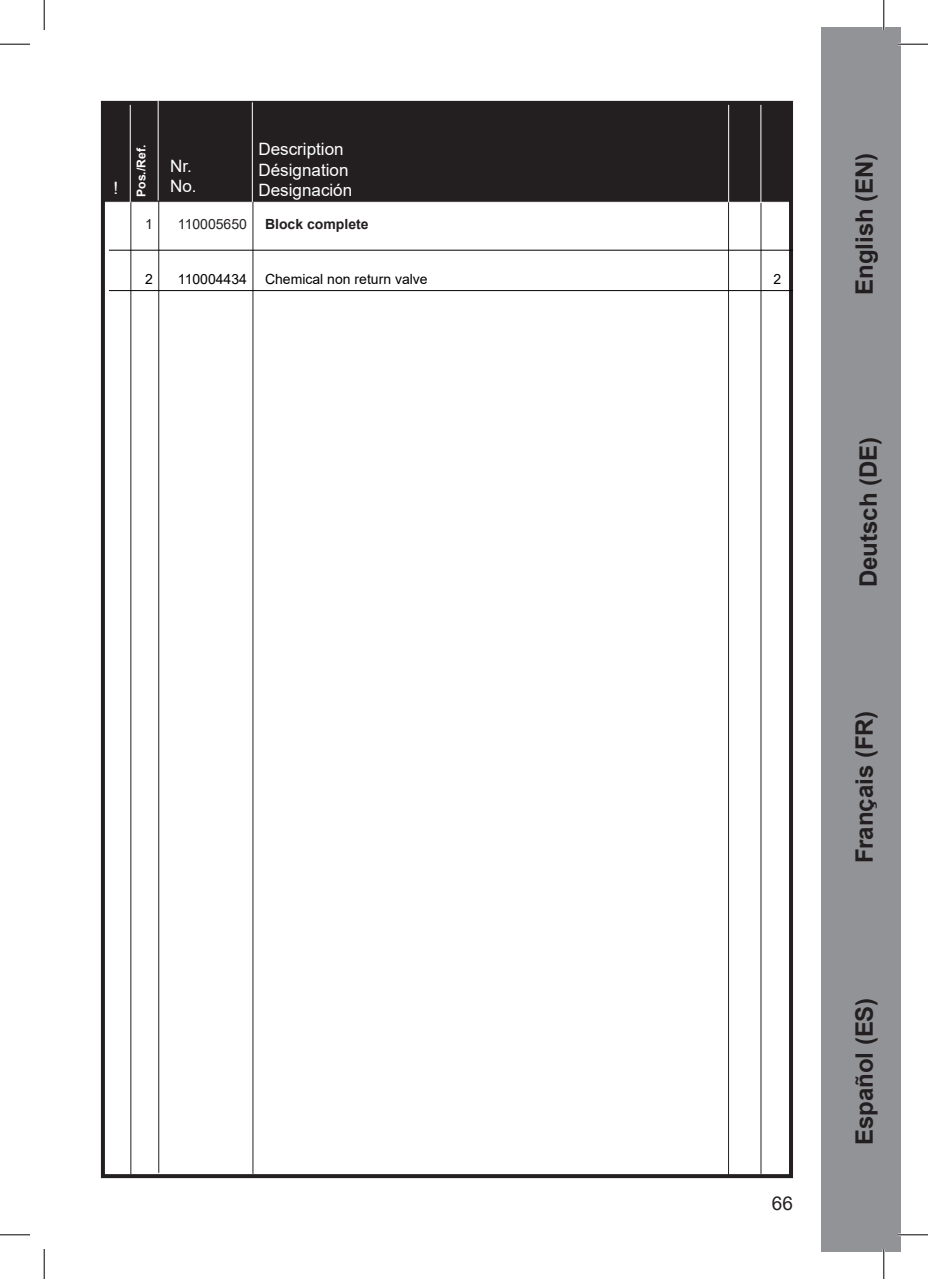
<style>
.page{position:relative;width:928px;height:1279px;background:#fff}
.page>*{position:absolute;margin:0;border:0;box-sizing:border-box;transform-origin:0 0}
.t1{font:700 24px "Arial";color:#231f20}
.t2{font:19px "Arial";color:#231f20}
.t3{font:17px/20.4px "Arial";color:#fff}
.Paragraph_Style_4tab{font:14px "Arial";color:#000}
.Paragraph_Style_4tab-2{font:700 14px "Arial";color:#231f20}
.Paragraph_Style_4tab-3{font:14px "Arial";color:#231f20}
.t4{font:700 12px "Arial";color:#fff}
</style>
<div class="page">
<hr style="left:760px;top:202px;width:1px;height:972px;background:#231f20">
<div style="left:101px;top:102px;width:690px;height:100px;background:#231f20"></div>
<hr style="left:728px;top:102px;width:1px;height:100px;background:#fff">
<hr style="left:130px;top:202px;width:1px;height:972px;background:#231f20">
<hr style="left:130px;top:103px;width:1px;height:99px;background:#fff">
<hr style="left:728px;top:202px;width:1px;height:975px;background:#231f20">
<hr style="left:760px;top:102px;width:1px;height:100px;background:#fff">
<div style="left:101px;top:101px;width:692px;height:1077px;border:4px solid #231f20"></div>
<hr style="left:252px;top:202px;width:1px;height:972px;background:#231f20">
<hr style="left:252px;top:102px;width:1px;height:100px;background:#fff">
<hr style="left:158px;top:201px;width:1px;height:972px;background:#231f20">
<hr style="left:158px;top:101px;width:1px;height:100px;background:#fff">
<hr style="left:109px;top:250px;width:684px;height:1px;background:#000">
<hr style="left:109px;top:290px;width:684px;height:1px;background:#000">
<div style="left:821px;top:27px;width:79px;height:1225px;background:#919396"></div>
<hr style="left:897px;top:43px;width:30px;height:2px;background:#fff">
<hr style="left:897px;top:1233px;width:30px;height:3px;background:#fff">
<hr style="left:882px;top:0;width:2px;height:30px;background:#fff">
<hr style="left:882px;top:1249px;width:2px;height:30px;background:#fff">
<hr style="left:0;top:44px;width:30px;height:1px;background:#000">
<hr style="left:897px;top:44px;width:30px;height:1px;background:#000">
<hr style="left:0;top:1234px;width:30px;height:1px;background:#000">
<hr style="left:897px;top:1234px;width:30px;height:1px;background:#000">
<hr style="left:44px;top:0;width:1px;height:30px;background:#000">
<hr style="left:44px;top:1249px;width:1px;height:30px;background:#000">
<hr style="left:883px;top:0;width:1px;height:30px;background:#000">
<hr style="left:883px;top:1249px;width:1px;height:30px;background:#000">
<p class="t3" style="left:113px;top:177px;width:6px">!</p>
<p class="t4" style="left:133px;top:197px;width:53px;rotate:-90deg">Pos./Ref.</p>
<p class="t3" style="left:258px;top:139px;width:95px">Description<br>Désignation<br>Designación</p>
<p class="t3" style="left:170px;top:155px;width:28px">Nr.<br>No.</p>
<p class="Paragraph_Style_4tab-3" style="left:145px;top:214px;width:9px">1</p>
<p class="Paragraph_Style_4tab-3" style="left:178px;top:214px;width:71px">110005650</p>
<p class="Paragraph_Style_4tab-2" style="left:265px;top:214px;width:105px">Block complete</p>
<p class="Paragraph_Style_4tab" style="left:145px;top:270px;width:9px">2</p>
<p class="Paragraph_Style_4tab" style="left:178px;top:270px;width:71px">110004434</p>
<p class="Paragraph_Style_4tab" style="left:265px;top:270px;width:164px">Chemical non return valve</p>
<p class="Paragraph_Style_4tab" style="left:773px;top:270px;width:9px">2</p>
<p class="t2" style="left:771px;top:1191px;width:23px">66</p>
<p class="t1" style="left:847px;top:295px;width:143px;rotate:-90deg">English (EN)</p>
<p class="t1" style="left:851px;top:587px;width:152px;rotate:-90deg">Deutsch (DE)</p>
<p class="t1" style="left:847px;top:863px;width:153px;rotate:-90deg">Français (FR)</p>
<p class="t1" style="left:847px;top:1145px;width:148px;rotate:-90deg">Español (ES)</p>
</div>
